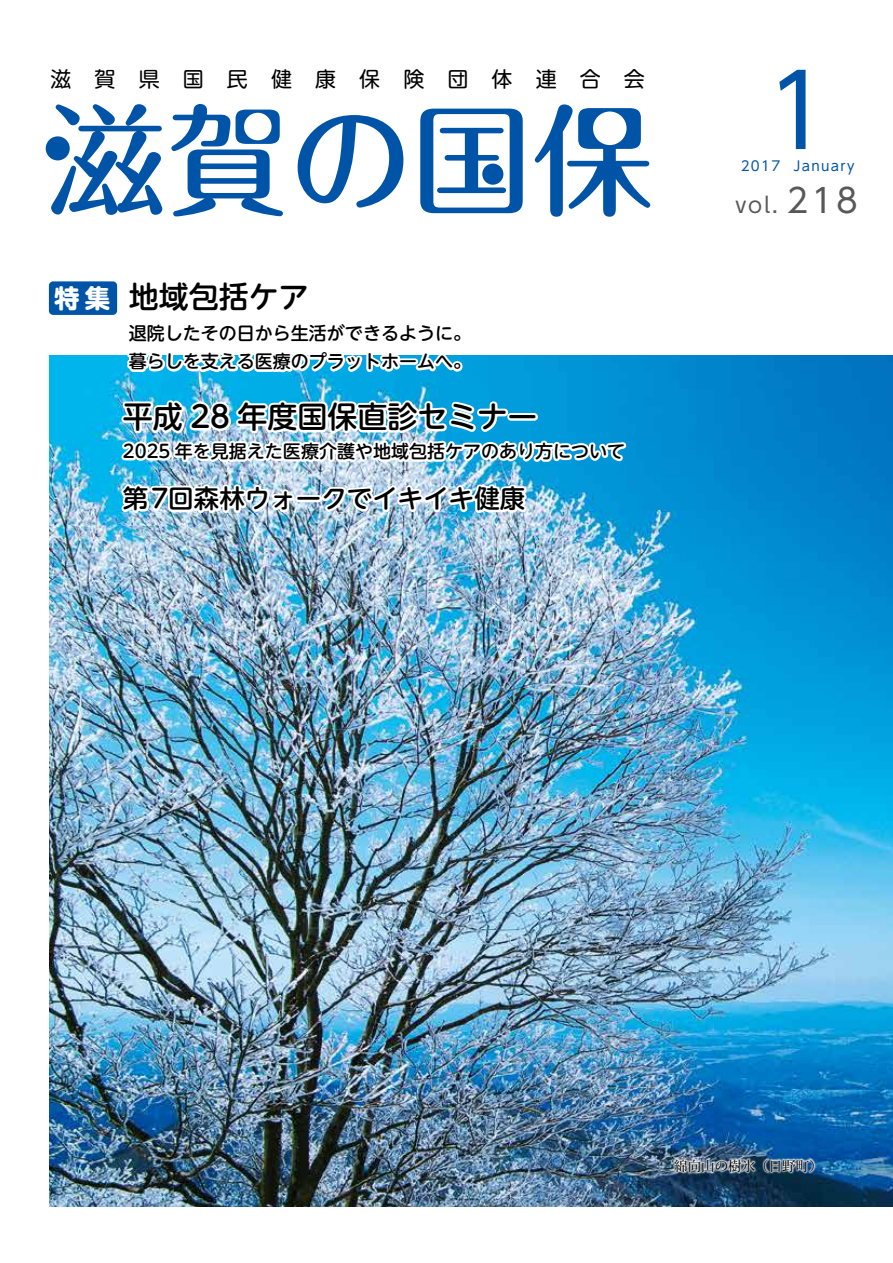
<style>
.page{position:relative;width:893px;height:1263px;background:#fff}
.page>*{position:absolute;margin:0;border:0;box-sizing:border-box;transform-origin:0 0}
.t1{font:100.5px "UD Shin Go NT Pro";color:#0054a7}
.t2{font:500 30px "UD Shin M Go Pro";color:#000}
.t3{font:500 25.5px "UD Shin M Go Pro";color:#000}
.t4{font:700 25.5px "UD Shin M Go Pro";color:#fff}
.t5{font:21px "UD Shin M Go Pro";letter-spacing:1.1em;color:#000}
.t6{font:21px "UD Shin Go NT Pro";color:#595757}
.t7{font:500 18px/28.5px "UD Shin M Go Pro";color:#000}
.t8{font:13.5px "UD Shin Go NT Pro";letter-spacing:.1em;color:#0054a7}
.t9{font:500 13.5px "Koz Min Pro";color:#000}
.s1{font-size:33px}
</style>
<div class="page">
<img style="left:49px;top:356px;width:844px;height:851px">
<div style="left:46px;top:136px;width:24px;height:24px;background:#0054a7;border-radius:50%"></div>
<img style="left:650px;top:1104px;width:221px;height:103px">
<img style="left:51px;top:104px;width:599px;height:1103px">
<div style="left:49px;top:281px;width:68px;height:34px;background:#0054a7;border-radius:4px"></div>
<p class="t5" style="left:50px;top:62px;width:596px">滋賀県国民健康保険団体連合会</p>
<h3 class="t4" style="left:54px;top:277px;width:58px">特集</h3>
<h2 class="t2" style="left:129px;top:272px;width:182px">地域包括ケア</h2>
<p class="t7" style="left:129px;top:318px;width:344px">退院したその日から生活ができるように。暮らしを支える医療のプラットホームへ。</p>
<h2 class="t2" style="left:123px;top:392px;width:416px">平成 28 年度国保直診セミナー</h2>
<p class="t7" style="left:123px;top:436px;width:504px">2025 年を見据えた医療介護や地域包括ケアのあり方について</p>
<h3 class="t3" style="left:123px;top:478px;width:404px">第7回森林ウォークでイキイキ健康</h3>
<h1 class="t1" style="left:765px;top:30px;width:68px">1</h1>
<p class="t8" style="left:793px;top:155px;width:62px">January</p>
<p class="t8" style="left:741px;top:155px;width:41px">2017</p>
<p class="t6" style="left:735px;top:188px;width:124px">vol. <span class="s1">218</span></p>
<p class="t9" style="left:674px;top:1156px;width:150px">綿向山の樹氷（日野町）</p>
</div>
